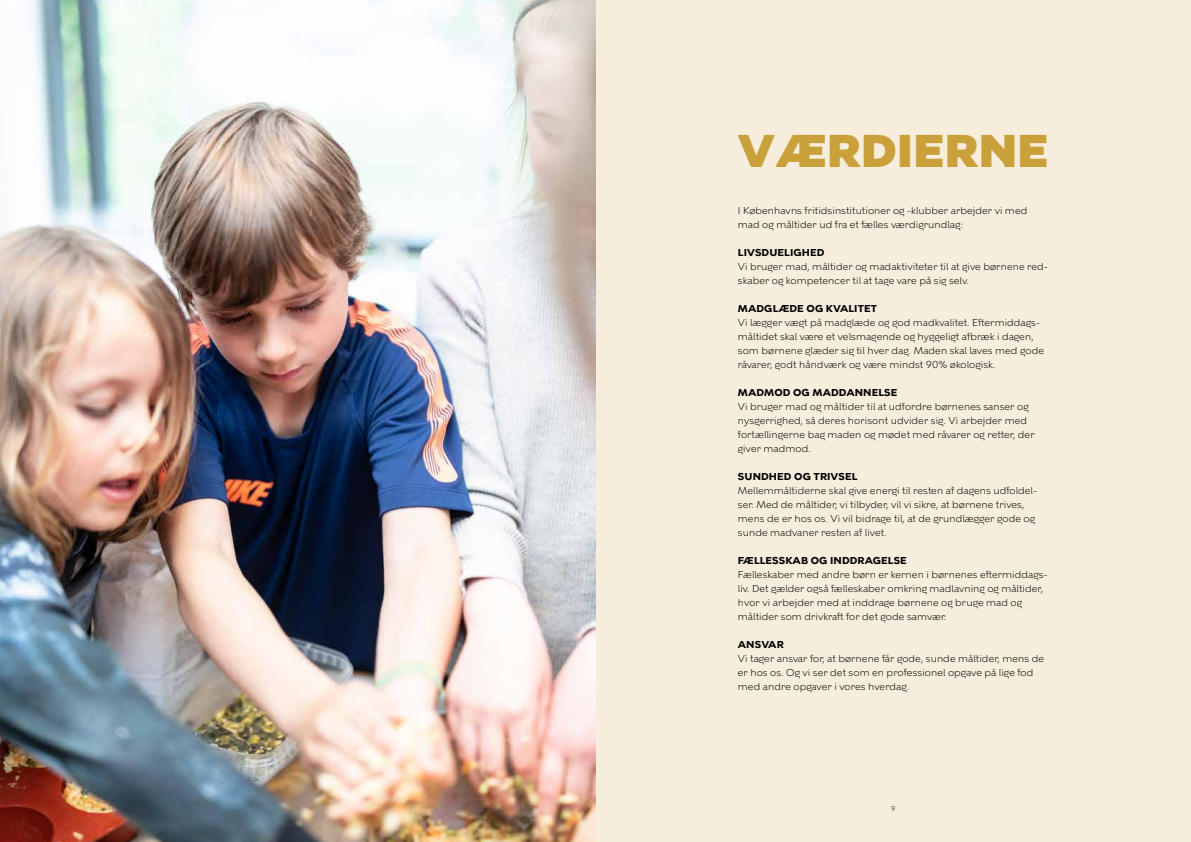
<style>
.page{position:relative;width:1191px;height:842px;background:#fff}
.page>*{position:absolute;margin:0;border:0;box-sizing:border-box;transform-origin:0 0}
.t1{font:900 45.9px "KBH";letter-spacing:.01em;color:#caa03b}
.t2{font:300 10px/14px "KBH";letter-spacing:.01em;color:#000}
.t3{font:700 10px "KBH";letter-spacing:.01em;color:#000}
.t4{font:300 7px "KBH";color:#000}
</style>
<div class="page">
<div style="left:595px;top:0;width:596px;height:842px;background:#f5ebd9"></div>
<img style="left:0;top:0;width:595px;height:842px">
<h1 class="t1" style="left:738px;top:123px;width:312px">VÆRDIERNE</h1>
<p class="t2" style="left:738px;top:203px;width:291px">I Københavns fritidsinstitutioner og -klubber arbejder vi med mad og måltider ud fra et fælles værdigrundlag:</p>
<p class="t3" style="left:738px;top:246px;width:88px">LIVSDUELIGHED</p>
<p class="t2" style="left:738px;top:259px;width:311px">Vi bruger mad, måltider og madaktiviteter til at give børnene red&shy;skaber og kompetencer til at tage vare på sig selv.</p>
<p class="t3" style="left:738px;top:302px;width:141px">MADGLÆDE OG KVALITET</p>
<p class="t2" style="left:738px;top:315px;width:308px">Vi lægger vægt på madglæde og god madkvalitet. Eftermiddags&shy;måltidet skal være et velsmagende og hyggeligt afbræk i dagen, som børnene glæder sig til hver dag. Maden skal laves med gode råvarer, godt håndværk og være mindst 90% økologisk.</p>
<p class="t3" style="left:738px;top:386px;width:161px">MADMOD OG MADDANNELSE</p>
<p class="t2" style="left:738px;top:399px;width:298px">Vi bruger mad og måltider til at udfordre børnenes sanser og nysgerrighed, så deres horisont udvider sig. Vi arbejder med fortællingerne bag maden og mødet med råvarer og retter, der giver madmod.</p>
<p class="t3" style="left:738px;top:470px;width:121px">SUNDHED OG TRIVSEL</p>
<p class="t2" style="left:738px;top:483px;width:301px">Mellemmåltiderne skal give energi til resten af dagens udfoldel&shy;ser. Med de måltider, vi tilbyder, vil vi sikre, at børnene trives, mens de er hos os. Vi vil bidrage til, at de grundlægger gode og sunde madvaner resten af livet.</p>
<p class="t3" style="left:738px;top:554px;width:170px">FÆLLESSKAB OG INDDRAGELSE</p>
<p class="t2" style="left:738px;top:567px;width:311px">Fælleskaber med andre børn er kernen i børnenes eftermiddags&shy;liv. Det gælder også fælleskaber omkring madlavning og måltider, hvor vi arbejder med at inddrage børnene og bruge mad og måltider som drivkraft for det gode samvær.</p>
<p class="t3" style="left:738px;top:638px;width:47px">ANSVAR</p>
<p class="t2" style="left:738px;top:651px;width:308px">Vi tager ansvar for, at børnene får gode, sunde måltider, mens de er hos os. Og vi ser det som en professionel opgave på lige fod med andre opgaver i vores hverdag.</p>
<p class="t4" style="left:891px;top:804px;width:6px">9</p>
</div>
